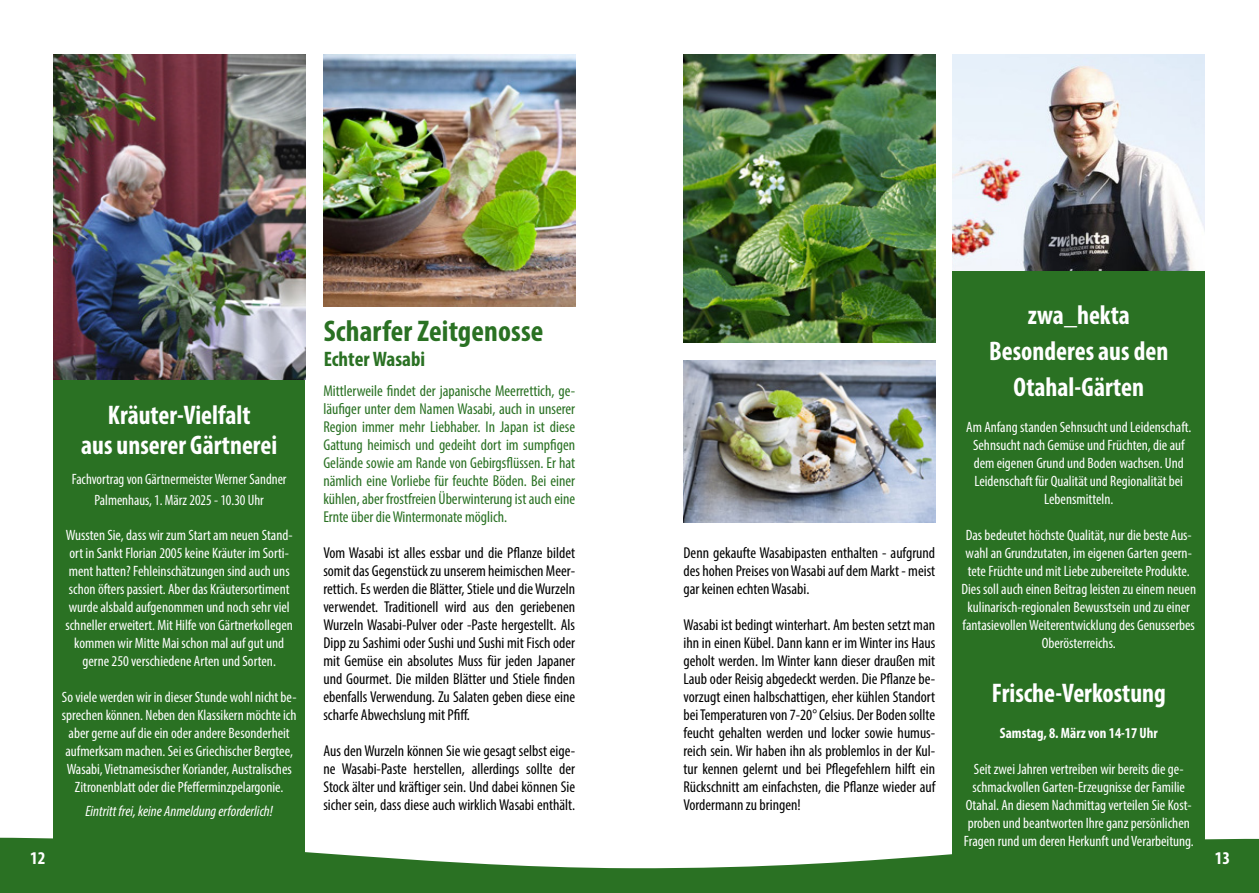
<style>
.page{position:relative;width:1259px;height:893px;background:#fff}
.page>*{position:absolute;margin:0;border:0;box-sizing:border-box;transform-origin:0 0}
.t1{font:700 condensed 30px "Myriad Pro";letter-spacing:.005em;color:#2a7123}
.t2{font:700 condensed 27px/36px "Myriad Pro";color:#fff;text-align:center}
.t3{font:700 condensed 21px "Myriad Pro";color:#2a7123}
.t4{font:700 condensed 18px "Myriad Pro";color:#fff}
.t5{font:condensed 15.75px/18px "Myriad Pro";color:#000;text-align:justify}
.t6{font:condensed 15.75px/18px "Myriad Pro";color:#2a7123;text-align:justify}
.t7{font:condensed 15px/18px "Myriad Pro";color:#fff;text-align:center}
.t8{font:italic condensed 15px "Myriad Pro";color:#fff}
.t9{font:700 condensed 15px "Myriad Pro";color:#fff}
</style>
<div class="page">
<svg style="left:0;top:838px;width:1259px;height:55px;fill:#2a7123"></svg>
<div style="left:53px;top:379px;width:252px;height:514px;background:#2a7123"></div>
<img style="left:53px;top:54px;width:252px;height:325px">
<div style="left:952px;top:270px;width:253px;height:623px;background:#2a7123"></div>
<img style="left:952px;top:54px;width:252px;height:216px">
<img style="left:683px;top:54px;width:252px;height:288px">
<img style="left:323px;top:54px;width:252px;height:252px">
<img style="left:683px;top:360px;width:252px;height:162px">
<h2 class="t2" style="left:81px;top:400px;width:198px;line-height:30px">Kräuter-Vielfalt<br>aus unserer Gärtnerei</h2>
<p class="t7" style="left:72px;top:468px;width:216px;line-height:21px">Fachvortrag von Gärtnermeister Werner Sandner<br>Palmenhaus, 1. März 2025 - 10.30 Uhr</p>
<p class="t7" style="left:65px;top:526px;width:229px">Wussten Sie, dass wir zum Start am neuen Stand&shy;ort in Sankt Florian 2005 keine Kräuter im Sorti&shy;ment hatten? Fehleinschätzungen sind auch uns schon öfters passiert. Aber das Kräutersortiment wurde alsbald aufgenommen und noch sehr viel schneller erweitert. Mit Hilfe von Gärtnerkollegen kommen wir Mitte Mai schon mal auf gut und gerne 250 verschiedene Arten und Sorten.</p>
<p class="t7" style="left:62px;top:688px;width:236px">So viele werden wir in dieser Stunde wohl nicht be&shy;sprechen können. Neben den Klassikern möchte ich aber gerne auf die ein oder andere Besonderheit aufmerksam machen. Sei es Griechischer Bergtee, Wasabi, Vietnamesischer Koriander, Australisches Zitronenblatt oder die Pfefferminzpelargonie.</p>
<p class="t8" style="left:85px;top:801px;width:189px">Eintritt frei, keine Anmeldung erforderlich!</p>
<h1 class="t1" style="left:324px;top:312px;width:221px">Scharfer Zeitgenosse</h1>
<h3 class="t3" style="left:324px;top:346px;width:103px">Echter Wasabi</h3>
<p class="t6" style="left:323px;top:382px;width:253px">Mittlerweile findet der japanische Meerrettich, ge&shy;läufiger unter dem Namen Wasabi, auch in unserer Region immer mehr Liebhaber. In Japan ist diese Gattung heimisch und gedeiht dort im sumpfigen Gelände sowie am Rande von Gebirgsflüssen. Er hat nämlich eine Vorliebe für feuchte Böden. Bei einer kühlen, aber frostfreien Überwinterung ist auch eine Ernte über die Wintermonate möglich.</p>
<p class="t5" style="left:323px;top:544px;width:253px">Vom Wasabi ist alles essbar und die Pflanze bildet somit das Gegenstück zu unserem heimischen Meer&shy;rettich. Es werden die Blätter, Stiele und die Wurzeln verwendet. Traditionell wird aus den geriebenen Wurzeln Wasabi-Pulver oder -Paste hergestellt. Als Dipp zu Sashimi oder Sushi und Sushi mit Fisch oder mit Gemüse ein absolutes Muss für jeden Japaner und Gourmet. Die milden Blätter und Stiele finden ebenfalls Verwendung. Zu Salaten geben diese eine scharfe Abwechslung mit Pfiff.</p>
<p class="t5" style="left:323px;top:742px;width:253px">Aus den Wurzeln können Sie wie gesagt selbst eige&shy;ne Wasabi-Paste herstellen, allerdings sollte der Stock älter und kräftiger sein. Und dabei können Sie sicher sein, dass diese auch wirklich Wasabi enthält.</p>
<p class="t5" style="left:683px;top:544px;width:253px">Denn gekaufte Wasabipasten enthalten - aufgrund des hohen Preises von Wasabi auf dem Markt - meist gar keinen echten Wasabi.</p>
<p class="t5" style="left:683px;top:616px;width:253px">Wasabi ist bedingt winterhart. Am besten setzt man ihn in einen Kübel. Dann kann er im Winter ins Haus geholt werden. Im Winter kann dieser draußen mit Laub oder Reisig abgedeckt werden. Die Pflanze be&shy;vorzugt einen halbschattigen, eher kühlen Standort bei Temperaturen von 7-20° Celsius. Der Boden sollte feucht gehalten werden und locker sowie humus&shy;reich sein. Wir haben ihn als problemlos in der Kul&shy;tur kennen gelernt und bei Pflegefehlern hilft ein Rückschnitt am einfachsten, die Pflanze wieder auf Vordermann zu bringen!</p>
<h2 class="t2" style="left:989px;top:296px;width:180px">zwa_hekta<br>Besonderes aus den<br>Otahal-Gärten</h2>
<p class="t7" style="left:966px;top:418px;width:227px">Am Anfang standen Sehnsucht und Leidenschaft.<br>Sehnsucht nach Gemüse und Früchten, die auf dem eigenen Grund und Boden wachsen. Und Leidenschaft für Qualität und Regionalität bei Lebensmitteln.</p>
<p class="t7" style="left:961px;top:526px;width:236px">Das bedeutet höchste Qualität, nur die beste Aus&shy;wahl an Grundzutaten, im eigenen Garten geern&shy;tete Früchte und mit Liebe zubereitete Produkte.<br>Dies soll auch einen Beitrag leisten zu einem neuen kulinarisch-regionalen Bewusstsein und zu einer fantasievollen Weiterentwicklung des Genusserbes Oberösterreichs.</p>
<h2 class="t2" style="left:991px;top:674px;width:175px">Frische-Verkostung</h2>
<p class="t9" style="left:999px;top:724px;width:160px">Samstag, 8. März von 14-17 Uhr</p>
<p class="t7" style="left:963px;top:760px;width:231px">Seit zwei Jahren vertreiben wir bereits die ge&shy;schmackvollen Garten-Erzeugnisse der Familie Otahal. An diesem Nachmittag verteilen Sie Kost&shy;proben und beantworten Ihre ganz persönlichen Fragen rund um deren Herkunft und Verarbeitung.</p>
<p class="t4" style="left:30px;top:847px;width:17px">12</p>
<p class="t4" style="left:1214px;top:847px;width:17px">13</p>
</div>
